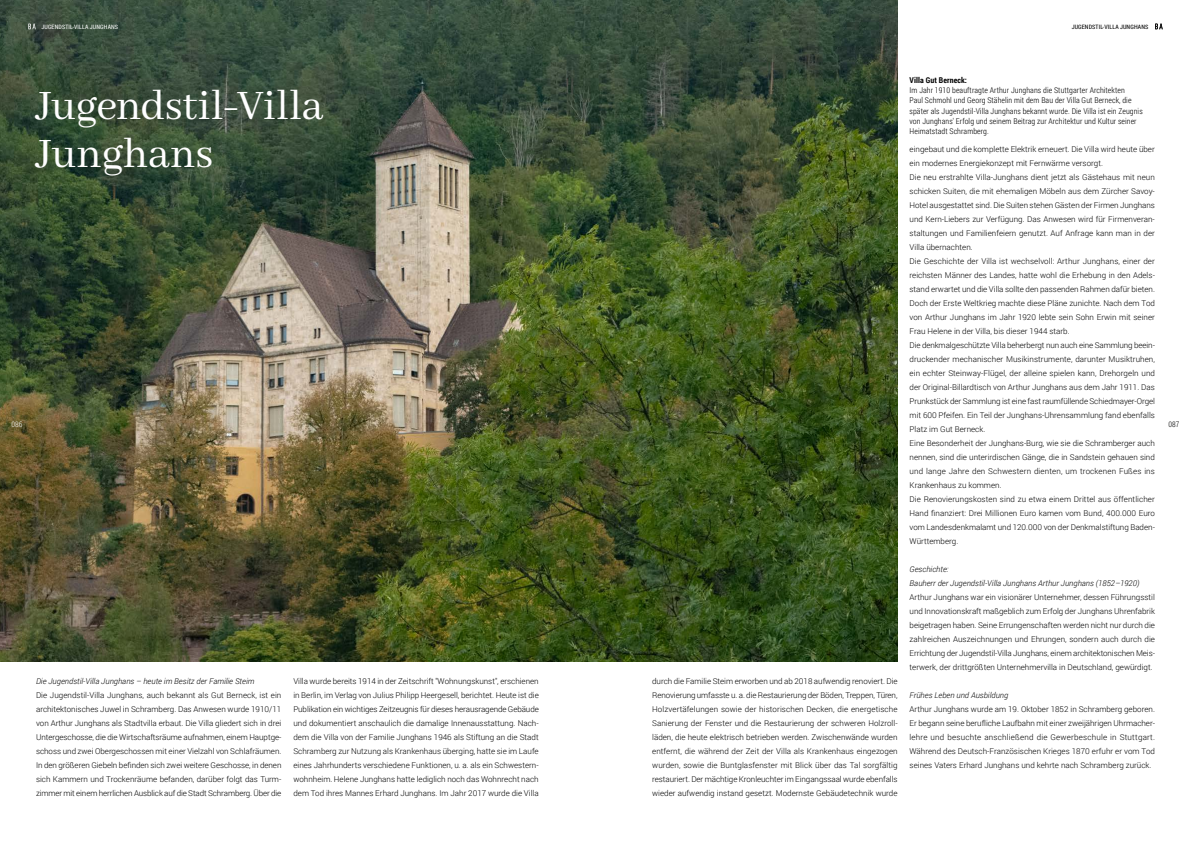
<style>
.page{position:relative;width:1191px;height:842px;background:#fff}
.page>*{position:absolute;margin:0;border:0;box-sizing:border-box;transform-origin:0 0}
.t1{font:45px/48px "Abhaya Libre";letter-spacing:-.01em;color:#fff}
.t2{font:300 8px/14px "Roboto";color:#000;text-align:justify}
.t3{font:300 8px/10.2px "Roboto Condensed";letter-spacing:.01em;color:#000}
.t4{font:italic 300 8px/14px "Roboto";letter-spacing:.005em;color:#000}
.t5{font:700 8px "Roboto Condensed";letter-spacing:.01em;color:#000}
.t6{font:300 7.7px "Roboto Condensed";color:#000}
.t7{font:300 7.7px "Roboto Condensed";color:#fff}
.t8{font:6px "Roboto Condensed";letter-spacing:.025em;color:#fff}
.t9{font:6px "Roboto Condensed";letter-spacing:.025em;color:#000}
</style>
<div class="page">
<img style="left:0;top:0;width:897px;height:662px">
<svg style="left:28px;top:24px;width:8px;height:5px"></svg>
<svg style="left:1155px;top:24px;width:7px;height:5px"></svg>
<p class="t8" style="left:41px;top:23px;width:78px">JUGENDSTIL-VILLA JUNGHANS</p>
<p class="t9" style="left:1071px;top:23px;width:78px">JUGENDSTIL-VILLA JUNGHANS</p>
<p class="t7" style="left:12px;top:419px;width:12px">086</p>
<h1 class="t1" style="left:36px;top:84px;width:289px">Jugendstil-Villa<br>Junghans</h1>
<p class="t4" style="left:36px;top:674px;width:220px">Die Jugendstil-Villa Junghans – heute im Besitz der Familie Steim</p>
<p class="t2" style="left:36px;top:688px;width:247px">Die Jugendstil-Villa Junghans, auch bekannt als Gut Berneck, ist ein architektonisches Juwel in Schramberg. Das Anwesen wurde 1910/11 von Arthur Junghans als Stadtvilla erbaut. Die Villa gliedert sich in drei Untergeschosse, die die Wirtschaftsräume aufnahmen, einem Hauptge&shy;schoss und zwei Obergeschossen mit einer Vielzahl von Schlafräumen.<br>In den größeren Giebeln befinden sich zwei weitere Geschosse, in denen sich Kammern und Trockenräume befanden, darüber folgt das Turm&shy;zimmer mit einem herrlichen Ausblick auf die Stadt Schramberg. Über die</p>
<p class="t2" style="left:293px;top:674px;width:247px">Villa wurde bereits 1914 in der Zeitschrift "Wohnungskunst", erschienen in Berlin, im Verlag von Julius Philipp Heergesell, berichtet. Heute ist die Publikation ein wichtiges Zeitzeugnis für dieses herausragende Gebäude und dokumentiert anschaulich die damalige Innenausstattung. Nach&shy;dem die Villa von der Familie Junghans 1946 als Stiftung an die Stadt Schramberg zur Nutzung als Krankenhaus überging, hatte sie im Laufe eines Jahrhunderts verschiedene Funktionen, u. a. als ein Schwestern&shy;wohnheim. Helene Junghans hatte lediglich noch das Wohnrecht nach dem Tod ihres Mannes Erhard Junghans. Im Jahr 2017 wurde die Villa</p>
<p class="t2" style="left:652px;top:674px;width:247px">durch die Familie Steim erworben und ab 2018 aufwendig renoviert. Die Renovierung umfasste u. a. die Restaurierung der Böden, Treppen, Türen, Holzvertäfelungen sowie der historischen Decken, die energetische Sanierung der Fenster und die Restaurierung der schweren Holzroll&shy;läden, die heute elektrisch betrieben werden. Zwischenwände wurden entfernt, die während der Zeit der Villa als Krankenhaus eingezogen wurden, sowie die Buntglasfenster mit Blick über das Tal sorgfältig restauriert. Der mächtige Kronleuchter im Eingangssaal wurde ebenfalls wieder aufwendig instand gesetzt. Modernste Gebäudetechnik wurde</p>
<p class="t5" style="left:909px;top:74px;width:59px">Villa Gut Berneck:</p>
<p class="t3" style="left:909px;top:85px;width:235px">Im Jahr 1910 beauftragte Arthur Junghans die Stuttgarter Architekten<br>Paul Schmohl und Georg Stähelin mit dem Bau der Villa Gut Berneck, die später als Jugendstil-Villa Junghans bekannt wurde. Die Villa ist ein Zeugnis von Junghans' Erfolg und seinem Beitrag zur Architektur und Kultur seiner Heimatstadt Schramberg.</p>
<p class="t2" style="left:909px;top:142px;width:247px;text-align:left">eingebaut und die komplette Elektrik erneuert. Die Villa wird heute über ein modernes Energiekonzept mit Fernwärme versorgt.<br>Die neu erstrahlte Villa-Junghans dient jetzt als Gästehaus mit neun schicken Suiten, die mit ehemaligen Möbeln aus dem Zürcher Savoy-Hotel ausgestattet sind. Die Suiten stehen Gästen der Firmen Junghans und Kern-Liebers zur Verfügung. Das Anwesen wird für Firmenveran&shy;staltungen und Familienfeiern genutzt. Auf Anfrage kann man in der Villa übernachten.<br>Die Geschichte der Villa ist wechselvoll: Arthur Junghans, einer der reichsten Männer des Landes, hatte wohl die Erhebung in den Adels&shy;stand erwartet und die Villa sollte den passenden Rahmen dafür bieten.<br>Doch der Erste Weltkrieg machte diese Pläne zunichte. Nach dem Tod von Arthur Junghans im Jahr 1920 lebte sein Sohn Erwin mit seiner Frau Helene in der Villa, bis dieser 1944 starb.<br>Die denkmalgeschützte Villa beherbergt nun auch eine Sammlung beein&shy;druckender mechanischer Musikinstrumente, darunter Musiktruhen, ein echter Steinway-Flügel, der alleine spielen kann, Drehorgeln und der Original-Billardtisch von Arthur Junghans aus dem Jahr 1911. Das Prunkstück der Sammlung ist eine fast raumfüllende Schiedmayer-Orgel mit 600 Pfeifen. Ein Teil der Junghans-Uhrensammlung fand ebenfalls Platz im Gut Berneck.<br>Eine Besonderheit der Junghans-Burg, wie sie die Schramberger auch nennen, sind die unterirdischen Gänge, die in Sandstein gehauen sind und lange Jahre den Schwestern dienten, um trockenen Fußes ins Krankenhaus zu kommen.<br>Die Renovierungskosten sind zu etwa einem Drittel aus öffentlicher Hand finanziert: Drei Millionen Euro kamen vom Bund, 400.000 Euro vom Landesdenkmalamt und 120.000 von der Denkmalstiftung Baden-Württemberg.</p>
<p class="t4" style="left:909px;top:562px;width:231px">Geschichte:<br>Bauherr der Jugendstil-Villa Junghans Arthur Junghans (1852–1920)</p>
<p class="t2" style="left:909px;top:590px;width:247px">Arthur Junghans war ein visionärer Unternehmer, dessen Führungsstil und Innovationskraft maßgeblich zum Erfolg der Junghans Uhrenfabrik beigetragen haben. Seine Errungenschaften werden nicht nur durch die zahlreichen Auszeichnungen und Ehrungen, sondern auch durch die Errichtung der Jugendstil-Villa Junghans, einem architektonischen Meis&shy;terwerk, der drittgrößten Unternehmervilla in Deutschland, gewürdigt.</p>
<p class="t4" style="left:909px;top:688px;width:100px">Frühes Leben und Ausbildung</p>
<p class="t2" style="left:909px;top:702px;width:247px">Arthur Junghans wurde am 19. Oktober 1852 in Schramberg geboren.<br>Er begann seine berufliche Laufbahn mit einer zweijährigen Uhrmacher&shy;lehre und besuchte anschließend die Gewerbeschule in Stuttgart.<br>Während des Deutsch-Französischen Krieges 1870 erfuhr er vom Tod seines Vaters Erhard Junghans und kehrte nach Schramberg zurück.</p>
<p class="t6" style="left:1168px;top:419px;width:12px">087</p>
</div>
